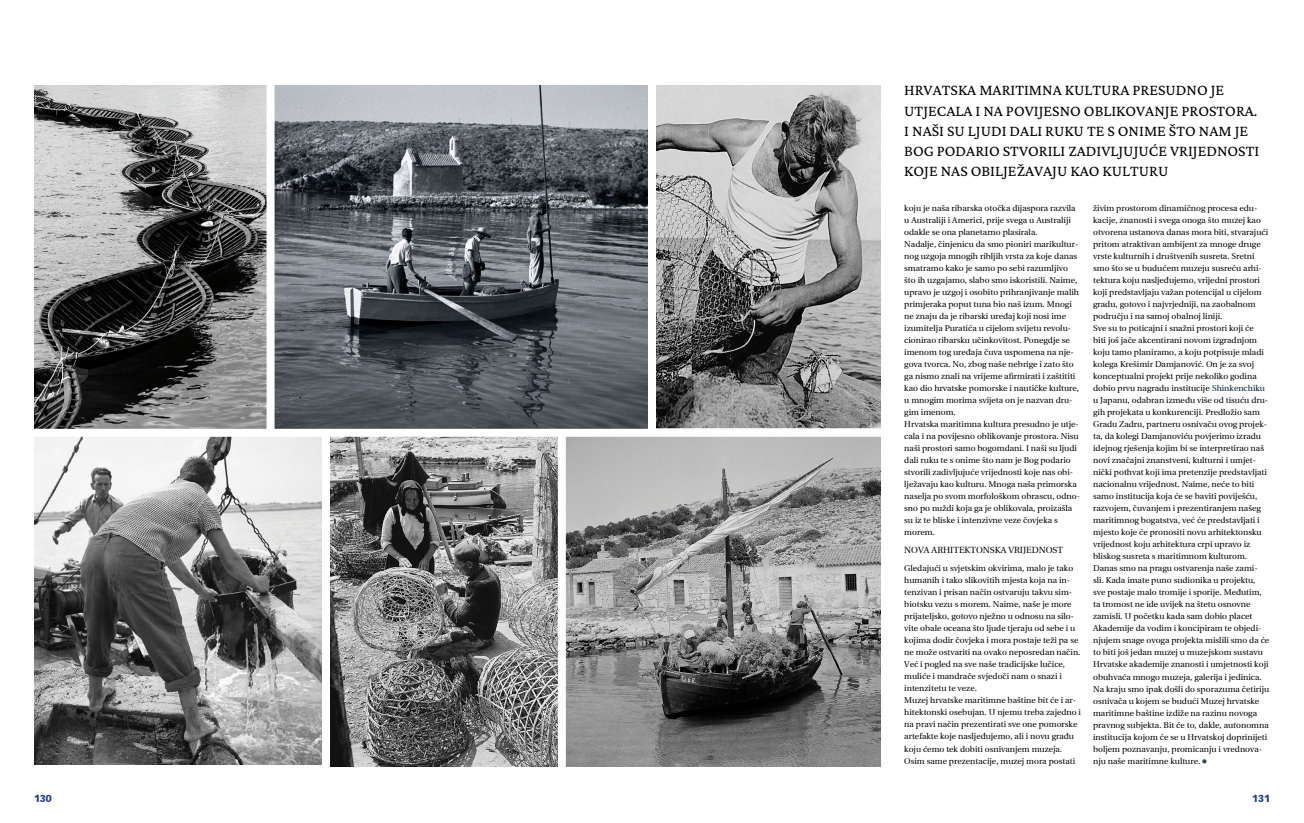
<style>
.page{position:relative;width:1304px;height:823px;background:#fff}
.page>*{position:absolute;margin:0;border:0;box-sizing:border-box;transform-origin:0 0}
.t1{font:16px/20px "Crimson Pro";color:#000}
.t2{font:900 10px "Vectora";color:#25408f}
.t3{font:9px "Utopia";color:#000}
.t4{font:8.5px/12px "Utopia";color:#000}
.s1{color:#071f32}
</style>
<div class="page">
<svg style="left:1202px;top:759px;width:4px;height:4px"></svg>
<img style="left:566px;top:436px;width:314px;height:329px">
<img style="left:34px;top:85px;width:614px;height:343px">
<img style="left:656px;top:85px;width:224px;height:343px">
<img style="left:34px;top:436px;width:288px;height:328px">
<img style="left:330px;top:436px;width:228px;height:329px">
<div style="left:267px;top:68px;width:8px;height:365px;background:#fff"></div>
<h1 class="t1" style="left:904px;top:80px;width:357px">HRVATSKA MARITIMNA KULTURA PRESUDNO JE UTJECALA I NA POVIJESNO OBLIKOVANJE PROSTORA.<br>I NAŠI SU LJUDI DALI RUKU TE S ONIME ŠTO NAM JE BOG PODARIO STVORILI ZADIVLJUJUĆE VRIJEDNOSTI KOJE NAS OBILJEŽAVAJU KAO KULTURU</h1>
<p class="t4" style="left:904px;top:202px;width:177px">koju je naša ribarska otočka dijaspora razvila u Australiji i Americi, prije svega u Australiji odakle se ona planetarno plasirala.<br>Nadalje, činjenicu da smo pioniri marikultur&shy;nog uzgoja mnogih ribljih vrsta za koje danas smatramo kako je samo po sebi razumljivo što ih uzgajamo, slabo smo iskoristili. Naime, upravo je uzgoj i osobito prihranjivanje malih primjeraka poput tuna bio naš izum. Mnogi ne znaju da je ribarski uređaj koji nosi ime izumitelja Puratića u cijelom svijetu revolu&shy;cionirao ribarsku učinkovitost. Ponegdje se imenom tog uređaja čuva uspomena na nje&shy;gova tvorca. No, zbog naše nebrige i zato što ga nismo znali na vrijeme afirmirati i zaštititi kao dio hrvatske pomorske i nautičke kulture, u mnogim morima svijeta on je nazvan dru&shy;gim imenom.<br>Hrvatska maritimna kultura presudno je utje&shy;cala i na povijesno oblikovanje prostora. Nisu naši prostori samo bogomdani. I naši su ljudi dali ruku te s onime što nam je Bog podario stvorili zadivljujuće vrijednosti koje nas obi&shy;lježavaju kao kulturu. Mnoga naša primorska naselja po svom morfološkom obrascu, odno&shy;sno po nuždi koja ga je oblikovala, proizašla su iz te bliske i intenzivne veze čovjeka s morem.</p>
<p class="t3" style="left:904px;top:545px;width:160px">NOVA ARHITEKTONSKA VRIJEDNOST</p>
<p class="t4" style="left:904px;top:562px;width:178px">Gledajući u svjetskim okvirima, malo je tako humanih i tako slikovitih mjesta koja na in&shy;tenzivan i prisan način ostvaruju takvu sim&shy;biotsku vezu s morem. Naime, naše je more prijateljsko, gotovo nježno u odnosu na silo&shy;vite obale oceana što ljude tjeraju od sebe i u kojima dodir čovjeka i mora postaje teži pa se ne može ostvariti na ovako neposredan način.<br>Već i pogled na sve naše tradicijske lučice, muliće i mandrače svjedoči nam o snazi i intenzitetu te veze.<br>Muzej hrvatske maritimne baštine bit će i ar&shy;hitektonski osebujan. U njemu treba zajedno i na pravi način prezentirati sve one pomorske artefakte koje nasljeđujemo, ali i novu građu koju ćemo tek dobiti osnivanjem muzeja.<br>Osim same prezentacije, muzej mora postati</p>
<p class="t4" style="left:1093px;top:202px;width:178px">živim prostorom dinamičnog procesa edu&shy;kacije, znanosti i svega onoga što muzej kao otvorena ustanova danas mora biti, stvarajući pritom atraktivan ambijent za mnoge druge vrste kulturnih i društvenih susreta. Sretni smo što se u budućem muzeju susreću arhi&shy;tektura koju nasljeđujemo, vrijedni prostori koji predstavljaju važan potencijal u cijelom gradu, gotovo i najvrjedniji, na zaobalnom području i na samoj obalnoj liniji.<br>Sve su to poticajni i snažni prostori koji će<br>biti još jače akcentirani novom izgradnjom koju tamo planiramo, a koju potpisuje mladi kolega Krešimir Damjanović. On je za svoj konceptualni projekt prije nekoliko godina dobio prvu nagradu institucije <span class="s1">Shinkenchiku </span>u Japanu, odabran između više od tisuću dru&shy;gih projekata u konkurenciji. Predložio sam Gradu Zadru, partneru osnivaču ovog projek&shy;ta, da kolegi Damjanoviću povjerimo izradu idejnog rješenja kojim bi se interpretirao naš novi značajni znanstveni, kulturni i umjet&shy;nički pothvat koji ima pretenzije predstavljati nacionalnu vrijednost. Naime, neće to biti samo institucija koja će se baviti poviješću, razvojem, čuvanjem i prezentiranjem našeg maritimnog bogatstva, već će predstavljati i mjesto koje će pronositi novu arhitektonsku vrijednost koju arhitektura crpi upravo iz bliskog susreta s maritimnom kulturom.<br>Danas smo na pragu ostvarenja naše zami&shy;sli. Kada imate puno sudionika u projektu, sve postaje malo tromije i sporije. Međutim, ta tromost ne ide uvijek na štetu osnovne zamisli. U početku kada sam dobio placet Akademije da vodim i koncipiram te objedi&shy;njujem snage ovoga projekta mislili smo da će to biti još jedan muzej u muzejskom sustavu Hrvatske akademije znanosti i umjetnosti koji obuhvaća mnogo muzeja, galerija i jedinica.<br>Na kraju smo ipak došli do sporazuma četiriju osnivača u kojem se budući Muzej hrvatske maritimne baštine izdiže na razinu novoga pravnog subjekta. Bit će to, dakle, autonomna institucija kojom će se u Hrvatskoj doprinijeti boljem poznavanju, promicanju i vrednova&shy;nju naše maritimne kulture.</p>
<p class="t2" style="left:34px;top:792px;width:19px">130</p>
<p class="t2" style="left:1252px;top:792px;width:19px">131</p>
</div>
